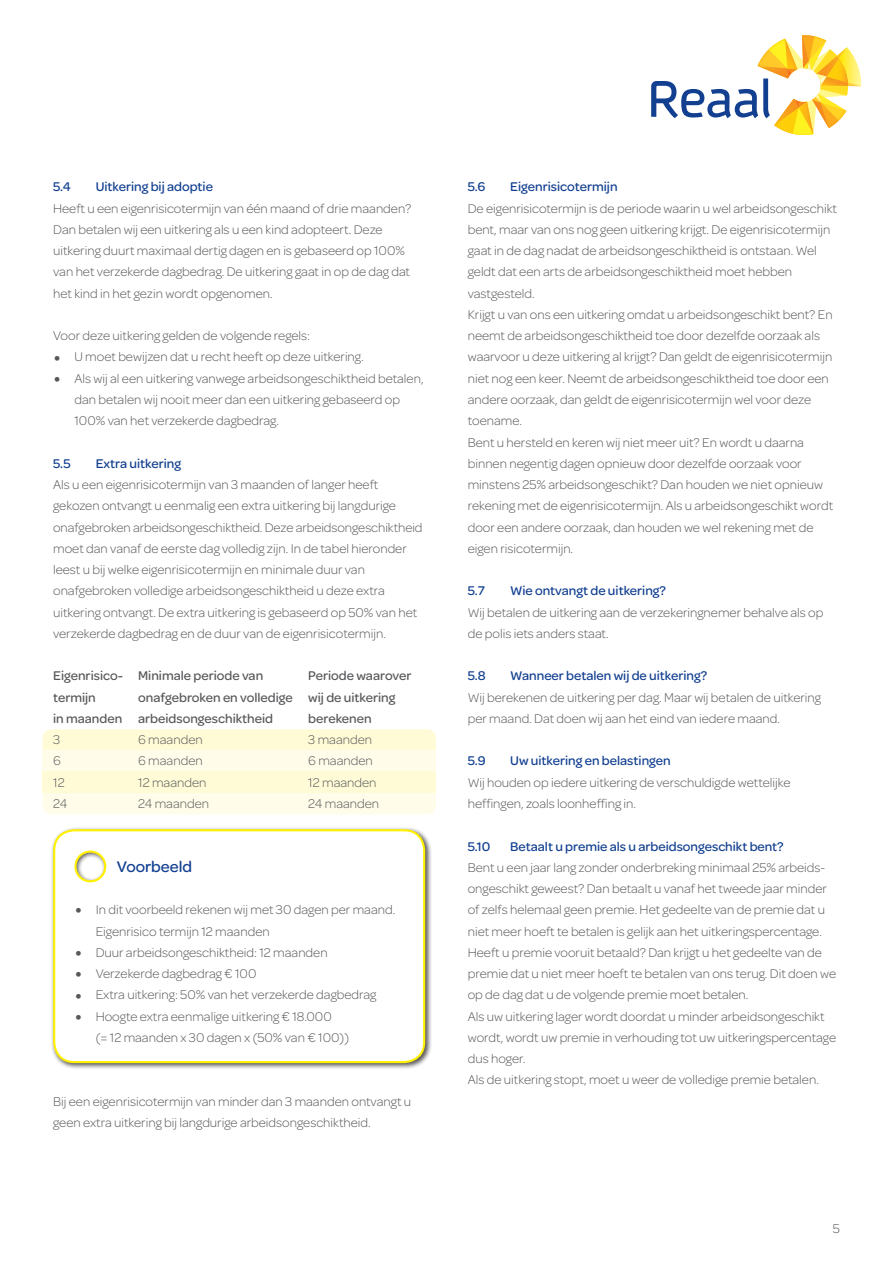
<style>
.page{position:relative;width:893px;height:1263px;background:#fff}
.page>*{position:absolute;margin:0;border:0;box-sizing:border-box;transform-origin:0 0}
._03_Kop_1{font:500 16.5px "Omnes";color:#123f90}
._06_Tekst_-_normaal{font:300 13.5px/21.3px "Omnes";color:#57585a}
._07_Tekst_-_inspring{font:300 13.5px/21.3px "Omnes";color:#57585a}
._04_Kop_2{font:500 13.5px "Omnes";color:#123f90}
._04_Kop_2-2{font:500 13.5px "Omnes";color:#57585a}
.s1{font-size:27px}
</style>
<div class="page">
<div style="left:51px;top:827px;width:381px;height:243px;background:#231f20;opacity:.75"></div>
<svg style="left:52px;top:828px;width:374px;height:236px"></svg>
<div style="left:43px;top:729px;width:393px;height:21px;background:#fffbd6"></div>
<div style="left:43px;top:750px;width:393px;height:22px;background:#fffde9"></div>
<div style="left:43px;top:772px;width:393px;height:21px;background:#fffbd6"></div>
<div style="left:43px;top:793px;width:393px;height:21px;background:#fffde9"></div>
<svg style="left:651px;top:35px;width:210px;height:100px"></svg>
<p class="_04_Kop_2" style="left:53px;top:178px;width:19px">5.4</p>
<p class="_04_Kop_2" style="left:96px;top:178px;width:119px">Uitkering bij adoptie</p>
<p class="_06_Tekst_-_normaal" style="left:53px;top:197px;width:360px">Heeft u een eigenrisicotermijn van één maand of drie maanden?<br>Dan betalen wij een uitkering als u een kind adopteert. Deze uitkering duurt maximaal dertig dagen en is gebaseerd op 100% van het verzekerde dagbedrag. De uitkering gaat in op de dag dat het kind in het gezin wordt opgenomen.</p>
<p class="_06_Tekst_-_normaal" style="left:53px;top:325px;width:259px">Voor deze uitkering gelden de volgende regels:</p>
<p class="_07_Tekst_-_inspring" style="left:53px;top:346px;width:312px"><span class="s1">•</span> U moet bewijzen dat u recht heeft op deze uitkering.</p>
<p class="_07_Tekst_-_inspring" style="left:74px;top:367px;width:351px;text-indent:-21px"><span class="s1">•</span> Als wij al een uitkering vanwege arbeidsongeschiktheid betalen, dan betalen wij nooit meer dan een uitkering gebaseerd op<br>100% van het verzekerde dagbedrag.</p>
<p class="_04_Kop_2" style="left:53px;top:454px;width:19px">5.5</p>
<p class="_04_Kop_2" style="left:96px;top:454px;width:87px">Extra uitkering</p>
<p class="_06_Tekst_-_normaal" style="left:53px;top:474px;width:371px">Als u een eigenrisicotermijn van 3 maanden of langer heeft gekozen ontvangt u eenmalig een extra uitkering bij langdurige onafgebroken arbeidsongeschiktheid. Deze arbeidsongeschiktheid moet dan vanaf de eerste dag volledig zijn. In de tabel hieronder leest u bij welke eigenrisicotermijn en minimale duur van onafgebroken volledige arbeidsongeschiktheid u deze extra uitkering ontvangt. De extra uitkering is gebaseerd op 50% van het verzekerde dagbedrag en de duur van de eigenrisicotermijn.</p>
<p class="_04_Kop_2-2" style="left:53px;top:666px;width:212px">Eigenrisico- Minimale periode van</p>
<p class="_04_Kop_2-2" style="left:308px;top:666px;width:105px">Periode waarover</p>
<p class="_04_Kop_2-2" style="left:53px;top:688px;width:44px">termijn</p>
<p class="_04_Kop_2-2" style="left:138px;top:688px;width:259px">onafgebroken en volledige wij de uitkering</p>
<p class="_04_Kop_2-2" style="left:53px;top:709px;width:221px">in maanden arbeidsongeschiktheid</p>
<p class="_04_Kop_2-2" style="left:308px;top:709px;width:65px">berekenen</p>
<p class="_06_Tekst_-_normaal" style="left:53px;top:729px;width:9px">3</p>
<p class="_06_Tekst_-_normaal" style="left:138px;top:729px;width:66px">6 maanden</p>
<p class="_06_Tekst_-_normaal" style="left:308px;top:729px;width:65px">3 maanden</p>
<p class="_06_Tekst_-_normaal" style="left:53px;top:750px;width:9px">6</p>
<p class="_06_Tekst_-_normaal" style="left:138px;top:750px;width:66px">6 maanden</p>
<p class="_06_Tekst_-_normaal" style="left:308px;top:750px;width:66px">6 maanden</p>
<p class="_06_Tekst_-_normaal" style="left:53px;top:771px;width:13px">12</p>
<p class="_06_Tekst_-_normaal" style="left:138px;top:771px;width:70px">12 maanden</p>
<p class="_06_Tekst_-_normaal" style="left:308px;top:771px;width:70px">12 maanden</p>
<p class="_06_Tekst_-_normaal" style="left:53px;top:792px;width:16px">24</p>
<p class="_06_Tekst_-_normaal" style="left:138px;top:792px;width:72px">24 maanden</p>
<p class="_06_Tekst_-_normaal" style="left:308px;top:792px;width:72px">24 maanden</p>
<p class="_03_Kop_1" style="left:117px;top:855px;width:77px">Voorbeeld</p>
<p class="_07_Tekst_-_inspring" style="left:96px;top:899px;width:301px;text-indent:-21px"><span class="s1">•</span> In dit voorbeeld rekenen wij met 30 dagen per maand.<br>Eigenrisico termijn 12 maanden</p>
<p class="_07_Tekst_-_inspring" style="left:74px;top:941px;width:255px"><span class="s1">•</span> Duur arbeidsongeschiktheid: 12 maanden</p>
<p class="_07_Tekst_-_inspring" style="left:74px;top:962px;width:184px"><span class="s1">•</span> Verzekerde dagbedrag € 100</p>
<p class="_07_Tekst_-_inspring" style="left:74px;top:984px;width:303px"><span class="s1">•</span> Extra uitkering: 50% van het verzekerde dagbedrag</p>
<p class="_07_Tekst_-_inspring" style="left:74px;top:1005px;width:259px"><span class="s1">•</span> Hoogte extra eenmalige uitkering € 18.000</p>
<p class="_07_Tekst_-_inspring" style="left:96px;top:1026px;width:255px">(= 12 maanden x 30 dagen x (50% van € 100))</p>
<p class="_06_Tekst_-_normaal" style="left:53px;top:1090px;width:360px">Bij een eigenrisicotermijn van minder dan 3 maanden ontvangt u geen extra uitkering bij langdurige arbeidsongeschiktheid.</p>
<p class="_04_Kop_2" style="left:468px;top:178px;width:19px">5.6</p>
<p class="_04_Kop_2" style="left:510px;top:178px;width:109px">Eigenrisicotermijn</p>
<p class="_06_Tekst_-_normaal" style="left:468px;top:197px;width:371px">De eigenrisicotermijn is de periode waarin u wel arbeidsongeschikt bent, maar van ons nog geen uitkering krijgt. De eigenrisicotermijn gaat in de dag nadat de arbeidsongeschiktheid is ontstaan. Wel geldt dat een arts de arbeidsongeschiktheid moet hebben vastgesteld.</p>
<p class="_06_Tekst_-_normaal" style="left:468px;top:303px;width:366px">Krijgt u van ons een uitkering omdat u arbeidsongeschikt bent? En neemt de arbeidsongeschiktheid toe door dezelfde oorzaak als waarvoor u deze uitkering al krijgt? Dan geldt de eigenrisicotermijn niet nog een keer. Neemt de arbeidsongeschiktheid toe door een andere oorzaak, dan geldt de eigenrisicotermijn wel voor deze toename.</p>
<p class="_06_Tekst_-_normaal" style="left:468px;top:431px;width:367px">Bent u hersteld en keren wij niet meer uit? En wordt u daarna binnen negentig dagen opnieuw door dezelfde oorzaak voor minstens 25% arbeidsongeschikt? Dan houden we niet opnieuw rekening met de eigenrisicotermijn. Als u arbeidsongeschikt wordt door een andere oorzaak, dan houden we wel rekening met de eigen risicotermijn.</p>
<p class="_04_Kop_2" style="left:468px;top:581px;width:19px">5.7</p>
<p class="_04_Kop_2" style="left:510px;top:581px;width:157px">Wie ontvangt de uitkering?</p>
<p class="_06_Tekst_-_normaal" style="left:468px;top:601px;width:357px">Wij betalen de uitkering aan de verzekeringnemer behalve als op de polis iets anders staat.</p>
<p class="_04_Kop_2" style="left:468px;top:666px;width:19px">5.8</p>
<p class="_04_Kop_2" style="left:510px;top:666px;width:199px">Wanneer betalen wij de uitkering?</p>
<p class="_06_Tekst_-_normaal" style="left:468px;top:686px;width:355px">Wij berekenen de uitkering per dag. Maar wij betalen de uitkering per maand. Dat doen wij aan het eind van iedere maand.</p>
<p class="_04_Kop_2" style="left:468px;top:752px;width:19px">5.9</p>
<p class="_04_Kop_2" style="left:510px;top:752px;width:162px">Uw uitkering en belastingen</p>
<p class="_06_Tekst_-_normaal" style="left:468px;top:771px;width:324px">Wij houden op iedere uitkering de verschuldigde wettelijke heffingen, zoals loonheffing in.</p>
<p class="_04_Kop_2" style="left:468px;top:837px;width:24px">5.10</p>
<p class="_04_Kop_2" style="left:510px;top:837px;width:275px">Betaalt u premie als u arbeidsongeschikt bent?</p>
<p class="_06_Tekst_-_normaal" style="left:468px;top:856px;width:361px">Bent u een jaar lang zonder onderbreking minimaal 25% arbeids&shy;ongeschikt geweest? Dan betaalt u vanaf het tweede jaar minder of zelfs helemaal geen premie. Het gedeelte van de premie dat u niet meer hoeft te betalen is gelijk aan het uitkeringspercentage.</p>
<p class="_06_Tekst_-_normaal" style="left:468px;top:941px;width:370px">Heeft u premie vooruit betaald? Dan krijgt u het gedeelte van de premie dat u niet meer hoeft te betalen van ons terug. Dit doen we op de dag dat u de volgende premie moet betalen.</p>
<p class="_06_Tekst_-_normaal" style="left:468px;top:1005px;width:370px">Als uw uitkering lager wordt doordat u minder arbeidsongeschikt wordt, wordt uw premie in verhouding tot uw uitkeringspercentage dus hoger.</p>
<p class="_06_Tekst_-_normaal" style="left:468px;top:1069px;width:353px">Als de uitkering stopt, moet u weer de volledige premie betalen.</p>
<p class="_06_Tekst_-_normaal" style="left:833px;top:1218px;width:9px">5</p>
</div>
